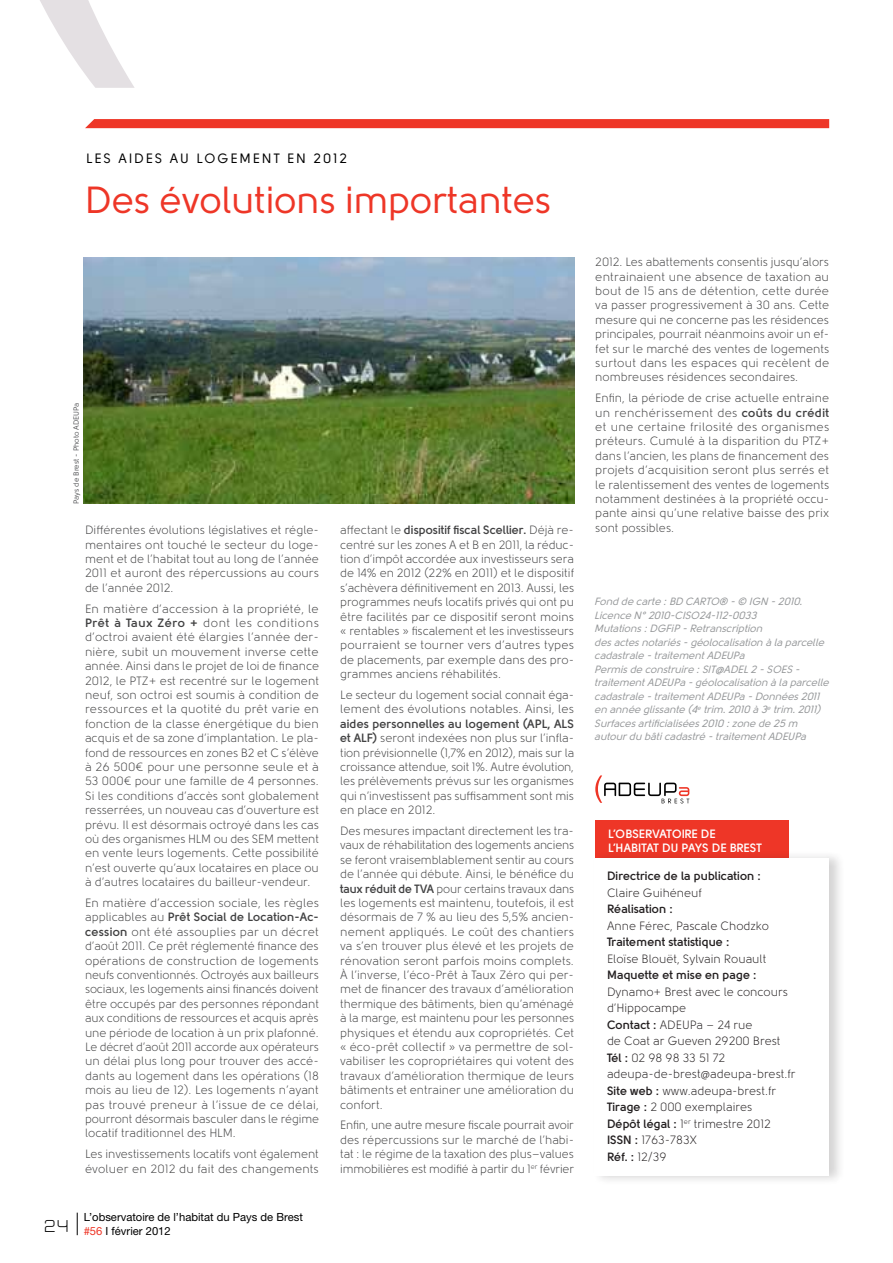
<style>
.page{position:relative;width:893px;height:1263px;background:#fff}
.page>*{position:absolute;margin:0;border:0;box-sizing:border-box;transform-origin:0 0}
.t1{font:37.5px "Solomon";color:#ee3627}
.t2{font:13.5px "Solomon";letter-spacing:.15em;color:#000}
.t3{font:12px/14.4px "Solomon";color:#414142;text-align:justify}
.t4{font:12px/16.5px "Solomon";color:#231f20}
.t5{font:700 12px "Solomon";color:#231f20}
.t6{font:700 12px/14.4px "Solomon";color:#fff}
.t7{font:700 12px "Solomon";color:#414142}
.t8{font:11.25px/14.1px "Helvetica Neue LT Std";color:#000}
.t9{font:italic 10.5px/13.5px "Solomon";color:#949698}
.t10{font:7.5px "Solomon";color:#58595b}
.s1{font-weight:700}
.s2{color:#ee3627}
</style>
<div class="page">
<svg style="left:77px;top:1212px;width:1px;height:23px"></svg>
<svg style="left:85px;top:119px;width:744px;height:9px;background:#ee3829"></svg>
<div style="left:595px;top:820px;width:194px;height:41px;background:#ee3627"></div>
<div style="left:592px;top:849px;width:253px;height:336px;background:#231f20;opacity:.2"></div>
<div style="left:594px;top:858px;width:235px;height:318px;background:#fff"></div>
<svg style="left:595px;top:775px;width:94px;height:28px"></svg>
<svg style="left:40px;top:0;width:95px;height:88px"></svg>
<img style="left:84px;top:257px;width:490px;height:247px">
<p class="t2" style="left:86px;top:151px;width:262px">Les aid es au logement en 2012</p>
<h1 class="t1" style="left:85px;top:180px;width:467px">Des évolutions importantes</h1>
<p class="t10" style="left:72px;top:504px;width:103px;rotate:-90deg">Pays de Brest - Photo ADEU Pa</p>
<p class="t3" style="left:85px;top:523px;width:235px">Différentes évolutions législatives et régle&shy;mentaires ont touché le secteur du loge&shy;ment et de l’habitat tout au long de l’année 2011 et auront des répercussions au cours de l’année 2012.</p>
<p class="t3" style="left:85px;top:601px;width:236px">En matière d’accession à la propriété, le <span class="s1">Prêt à Taux Zéro +</span> dont les conditions d’octroi avaient été élargies l’année der&shy;nière, subit un mouvement inverse cette année. Ainsi dans le projet de loi de finance 2012, le PTZ+ est recentré sur le logement neuf, son octroi est soumis à condition de ressources et la quotité du prêt varie en fonction de la classe énergétique du bien acquis et de sa zone d’implantation. Le pla&shy;fond de ressources en zones B2 et C s’élève à 26 500€ pour une personne seule et à 53 000€ pour une famille de 4 personnes.<br>Si les conditions d’accès sont globalement resserrées, un nouveau cas d’ouverture est prévu. Il est désormais octroyé dans les cas où des organismes HLM ou des SEM mettent en vente leurs logements. Cette possibilité n’est ouverte qu’aux locataires en place ou à d’autres locataires du bailleur-vendeur.</p>
<p class="t3" style="left:85px;top:896px;width:236px">En matière d’accession sociale, les règles applicables au <span class="s1">Prêt Social de Location-Ac&shy;cession</span> ont été assouplies par un décret d’août 2011. Ce prêt réglementé finance des opérations de construction de logements neufs conventionnés. Octroyés aux bailleurs sociaux, les logements ainsi financés doivent être occupés par des personnes répondant aux conditions de ressources et acquis après une période de location à un prix plafonné.<br>Le décret d’août 2011 accorde aux opérateurs un délai plus long pour trouver des accé&shy;dants au logement dans les opérations (18 mois au lieu de 12). Les logements n’ayant pas trouvé preneur à l’issue de ce délai, pourront désormais basculer dans le régime locatif traditionnel des HLM.</p>
<p class="t3" style="left:85px;top:1147px;width:235px">Les investissements locatifs vont également évoluer en 2012 du fait des changements</p>
<p class="t8" style="left:45px;top:1209px;width:259px;text-indent:38px">L’observatoire de l’habitat du Pays de Brest<br><sup>24</sup> <span class="s2">#56</span> I février 2012</p>
<p class="t3" style="left:340px;top:523px;width:235px">affectant le <span class="s1">dispositif fiscal Scellier.</span> Déjà re&shy;centré sur les zones A et B en 2011, la réduc&shy;tion d’impôt accordée aux investisseurs sera de 14% en 2012 (22% en 2011) et le dispositif s’achèvera définitivement en 2013. Aussi, les programmes neufs locatifs privés qui ont pu être facilités par ce dispositif seront moins « rentables » fiscalement et les investisseurs pourraient se tourner vers d’autres types de placements, par exemple dans des pro&shy;grammes anciens réhabilités.</p>
<p class="t3" style="left:340px;top:688px;width:235px">Le secteur du logement social connait éga&shy;lement des évolutions notables. Ainsi, les</p>
<p class="t3" style="left:340px;top:716px;width:235px"><span class="s1">aides personnelles au logement (APL, ALS et ALF)</span> seront indexées non plus sur l’infla&shy;tion prévisionnelle (1,7% en 2012), mais sur la croissance attendue, soit 1%. Autre évolution, les prélèvements prévus sur les organismes qui n’investissent pas suffisamment sont mis en place en 2012.</p>
<p class="t3" style="left:340px;top:824px;width:236px">Des mesures impactant directement les tra&shy;vaux de réhabilitation des logements anciens se feront vraisemblablement sentir au cours de l’année qui débute. Ainsi, le bénéfice du</p>
<p class="t7" style="left:340px;top:881px;width:82px">taux réduit de TVA</p>
<p class="t3" style="left:340px;top:881px;width:236px;text-indent:96px">pour certains travaux dans les logements est maintenu, toutefois, il est désormais de 7 % au lieu des 5,5% ancien&shy;nement appliqués. Le coût des chantiers va s’en trouver plus élevé et les projets de rénovation seront parfois moins complets.<br>À l’inverse, l’éco-Prêt à Taux Zéro qui per&shy;met de financer des travaux d’amélioration thermique des bâtiments, bien qu’aménagé à la marge, est maintenu pour les personnes physiques et étendu aux copropriétés. Cet « éco-prêt collectif » va permettre de sol&shy;vabiliser les copropriétaires qui votent des travaux d’amélioration thermique de leurs bâtiments et entrainer une amélioration du confort.</p>
<p class="t3" style="left:340px;top:1118px;width:235px">Enfin, une autre mesure fiscale pourrait avoir des répercussions sur le marché de l’habi&shy;tat : le régime de la taxation des plus–values immobilières est modifié à partir du 1<sup>er</sup> février</p>
<p class="t3" style="left:595px;top:255px;width:236px">2012. Les abattements consentis jusqu’alors entrainaient une absence de taxation au bout de 15 ans de détention, cette durée va passer progressivement à 30 ans. Cette mesure qui ne concerne pas les résidences principales, pourrait néanmoins avoir un ef&shy;fet sur le marché des ventes de logements surtout dans les espaces qui recèlent de nombreuses résidences secondaires.</p>
<p class="t3" style="left:595px;top:391px;width:235px">Enfin, la période de crise actuelle entraine un renchérissement des <span class="s1">coûts du crédit </span>et une certaine frilosité des organismes préteurs. Cumulé à la disparition du PTZ+ dans l’ancien, les plans de financement des projets d’acquisition seront plus serrés et le ralentissement des ventes de logements notamment destinées à la propriété occu&shy;pante ainsi qu’une relative baisse des prix sont possibles.</p>
<p class="t9" style="left:594px;top:595px;width:162px">Fond de carte :BD CARTO® -© IGN</p>
<p class="t9" style="left:770px;top:595px;width:36px">-2010.</p>
<p class="t9" style="left:594px;top:608px;width:234px">Licence N °2010-CISO24-112-0033<br>M utations:DGFiP -Retranscription desactesnotariés-géolocalisation à la parcelle cadastrale -traitementADEU Pa<br>Permisde construire :SIT@ADE L2 -SOES</p>
<p class="t9" style="left:594px;top:663px;width:239px;text-indent:201px">- traitementADEU Pa -géolocalisation à la parcelle cadastrale -traitementADEU Pa -Données2011 en année glissante (4<sup>e</sup> trim.2010 à 3<sup>e</sup> trim.2011)<br>Surfacesartificialisées2010 :zone de 25 m autourdu bâticadastré -traitementADEU Pa</p>
<p class="t6" style="left:608px;top:826px;width:155px">L’observatoire de l’habitat du Pays de Brest</p>
<p class="t5" style="left:607px;top:869px;width:156px">Directrice de la publication :</p>
<p class="t4" style="left:607px;top:884px;width:96px">Claire Guihéneuf</p>
<p class="t5" style="left:607px;top:902px;width:68px">Réalisation :</p>
<p class="t4" style="left:607px;top:917px;width:164px">Anne Férec, Pascale Chodzko</p>
<p class="t5" style="left:607px;top:935px;width:124px">Traitement statistique :</p>
<p class="t4" style="left:607px;top:950px;width:161px">Eloïse Blouët, Sylvain Rouault</p>
<p class="t5" style="left:607px;top:968px;width:151px">Maquette et mise en page :</p>
<p class="t4" style="left:607px;top:983px;width:190px">Dynamo+ Brest avec le concours d’Hippocampe<br><span class="s1">Contact :</span> ADEUPa – 24 rue<br>de Coat ar Gueven 29200 Brest<br><span class="s1">Tél :</span> 02 98 98 33 51 72 adeupa-de-brest@adeupa-brest.fr<br><span class="s1">Site web :</span> www.adeupa-brest.fr<br><span class="s1">Tirage :</span> 2 000 exemplaires<br><span class="s1">Dépôt légal :</span> 1<sup>er</sup> trimestre 2012<br><span class="s1">ISSN :</span> 1763-783X<br><span class="s1">Réf. :</span> 12/39</p>
</div>
